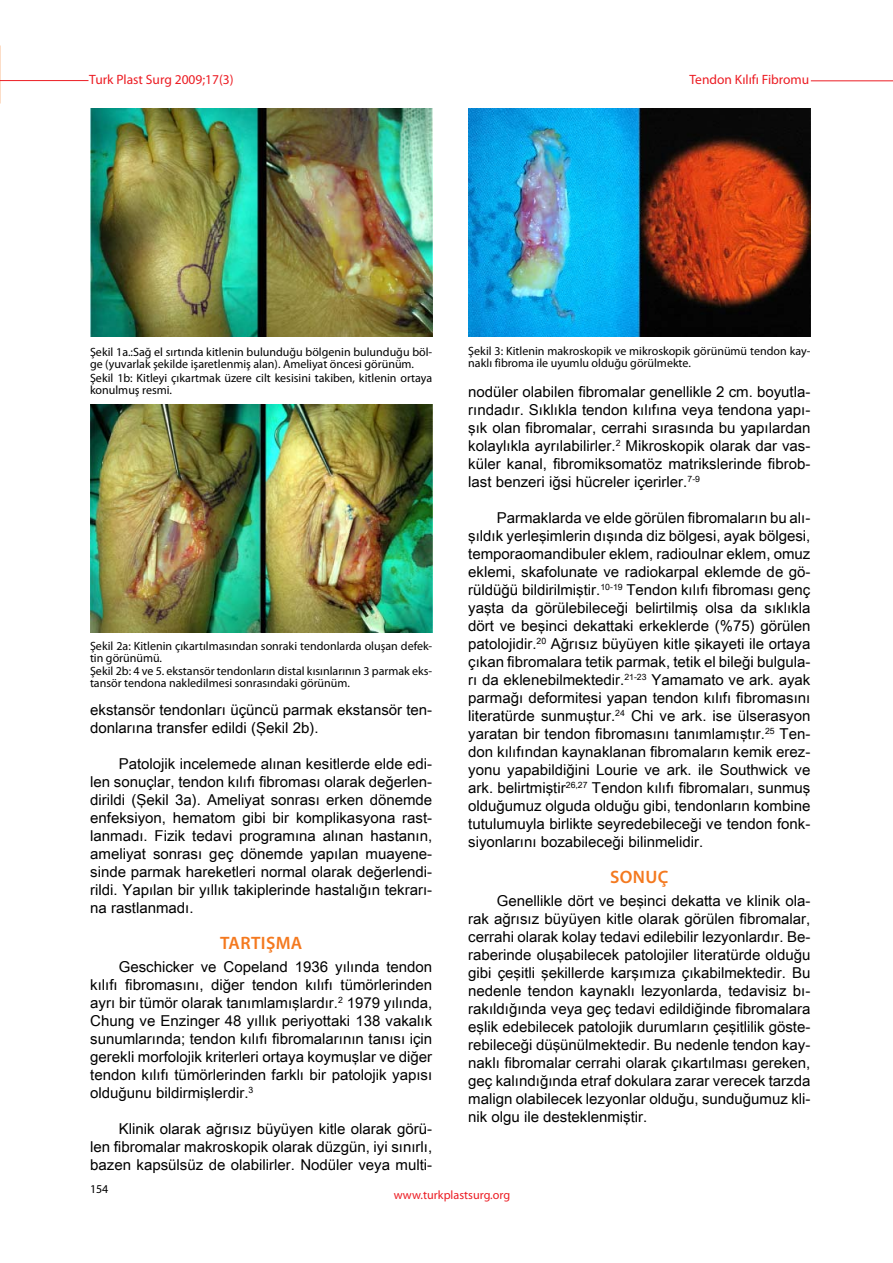
<style>
.page{position:relative;width:893px;height:1263px;background:#fff}
.page>*{position:absolute;margin:0;border:0;box-sizing:border-box;transform-origin:0 0}
.t1{font:600 18px "Myriad Pro";letter-spacing:.02em;color:#f4791f}
.t2{font:15px/18px "Arial Unicode MS";color:#000;text-align:justify}
.t3{font:13.5px "Myriad Pro";color:#ec1c23}
.t4{font:12.15px "Myriad Pro";color:#ec1c23}
.t5{font:12px/12px "Myriad Pro";color:#000}
</style>
<div class="page">
<hr style="left:811px;top:81px;width:82px;height:1px;background:#ec1c23">
<hr style="left:0;top:80px;width:88px;height:1px;background:#ec1c23">
<img style="left:90px;top:108px;width:342px;height:228px">
<img style="left:90px;top:404px;width:342px;height:228px">
<img style="left:468px;top:108px;width:342px;height:228px">
<p class="t3" style="left:89px;top:71px;width:146px">Turk Plast Surg 2009;17(3)</p>
<p class="t3" style="left:689px;top:72px;width:121px">Tendon Kılıfı Fibromu</p>
<p class="t5" style="left:90px;top:346px;width:344px">Şekil 1a.:Sağ el sırtında kitlenin bulunduğu bölgenin bulunduğu böl&shy;ge (yuvarlak şekilde işaretlenmiş alan). Ameliyat öncesi görünüm.</p>
<p class="t5" style="left:90px;top:371px;width:344px">Şekil 1b: Kitleyi çıkartmak üzere cilt kesisini takiben, kitlenin ortaya konulmuş resmi.</p>
<p class="t5" style="left:90px;top:639px;width:344px">Şekil 2a: Kitlenin çıkartılmasından sonraki tendonlarda oluşan defek&shy;tin görünümü.</p>
<p class="t5" style="left:90px;top:665px;width:344px">Şekil 2b: 4 ve 5. ekstansör tendonların distal kısınlarının 3 parmak eks&shy;tansör tendona nakledilmesi sonrasındaki görünüm.</p>
<p class="t2" style="left:90px;top:700px;width:343px">ekstansör tendonları üçüncü parmak ekstansör ten&shy;donlarına transfer edildi (Şekil 2b).</p>
<p class="t2" style="left:90px;top:754px;width:343px;text-indent:28px">Patolojik incelemede alınan kesitlerde elde edi&shy;len sonuçlar, tendon kılıfı fibroması olarak değerlen&shy;dirildi (Şekil 3a). Ameliyat sonrası erken dönemde enfeksiyon, hematom gibi bir komplikasyona rast&shy;lanmadı. Fizik tedavi programına alınan hastanın, ameliyat sonrası geç dönemde yapılan muayene&shy;sinde parmak hareketleri normal olarak değerlendi&shy;rildi. Yapılan bir yıllık takiplerinde hastalığın tekrarı&shy;na rastlanmadı.</p>
<p class="t1" style="left:220px;top:931px;width:84px">TARTIŞMA</p>
<p class="t2" style="left:90px;top:957px;width:344px;text-indent:28px">Geschicker ve Copeland 1936 yılında tendon kılıfı fibromasını, diğer tendon kılıfı tümörlerinden ayrı bir tümör olarak tanımlamışlardır.<sup>2</sup> 1979 yılında, Chung ve Enzinger 48 yıllık periyottaki 138 vakalık sunumlarında; tendon kılıfı fibromalarının tanısı için gerekli morfolojik kriterleri ortaya koymuşlar ve diğer tendon kılıfı tümörlerinden farklı bir patolojik yapısı olduğunu bildirmişlerdir.<sup>3</sup></p>
<p class="t2" style="left:90px;top:1119px;width:344px;text-indent:28px">Klinik olarak ağrısız büyüyen kitle olarak görü&shy;len fibromalar makroskopik olarak düzgün, iyi sınırlı, bazen kapsülsüz de olabilirler. Nodüler veya multi-</p>
<p class="t5" style="left:468px;top:344px;width:344px">Şekil 3: Kitlenin makroskopik ve mikroskopik görünümü tendon kay&shy;naklı fibroma ile uyumlu olduğu görülmekte.</p>
<p class="t2" style="left:468px;top:382px;width:344px">nodüler olabilen fibromalar genellikle 2 cm. boyutla&shy;rındadır. Sıklıkla tendon kılıfına veya tendona yapı&shy;şık olan fibromalar, cerrahi sırasında bu yapılardan kolaylıkla ayrılabilirler.<sup>2</sup> Mikroskopik olarak dar vas&shy;küler kanal, fibromiksomatöz matrikslerinde fibrob&shy;last benzeri iğsi hücreler içerirler.<sup>7-9</sup></p>
<p class="t2" style="left:468px;top:508px;width:344px;text-indent:29px">Parmaklarda ve elde görülen fibromaların bu alı&shy;şıldık yerleşimlerin dışında diz bölgesi, ayak bölgesi, temporaomandibuler eklem, radioulnar eklem, omuz eklemi, skafolunate ve radiokarpal eklemde de gö&shy;rüldüğü bildirilmiştir.<sup>10-19</sup> Tendon kılıfı fibroması genç yaşta da görülebileceği belirtilmiş olsa da sıklıkla dört ve beşinci dekattaki erkeklerde (%75) görülen patolojidir.<sup>20</sup> Ağrısız büyüyen kitle şikayeti ile ortaya çıkan fibromalara tetik parmak, tetik el bileği bulgula&shy;rı da eklenebilmektedir.<sup>21-23</sup> Yamamato ve ark. ayak parmağı deformitesi yapan tendon kılıfı fibromasını literatürde sunmuştur.<sup>24</sup> Chi ve ark. ise ülserasyon yaratan bir tendon fibromasını tanımlamıştır.<sup>25</sup> Ten&shy;don kılıfından kaynaklanan fibromaların kemik erez&shy;yonu yapabildiğini Lourie ve ark. ile Southwick ve ark. belirtmiştir<sup>26,27</sup> Tendon kılıfı fibromaları, sunmuş olduğumuz olguda olduğu gibi, tendonların kombine tutulumuyla birlikte seyredebileceği ve tendon fonk&shy;siyonlarını bozabileceği bilinmelidir.</p>
<p class="t1" style="left:610px;top:865px;width:60px">SONUÇ</p>
<p class="t2" style="left:468px;top:891px;width:344px;text-indent:28px">Genellikle dört ve beşinci dekatta ve klinik ola&shy;rak ağrısız büyüyen kitle olarak görülen fibromalar, cerrahi olarak kolay tedavi edilebilir lezyonlardır. Be&shy;raberinde oluşabilecek patolojiler literatürde olduğu gibi çeşitli şekillerde karşımıza çıkabilmektedir. Bu nedenle tendon kaynaklı lezyonlarda, tedavisiz bı&shy;rakıldığında veya geç tedavi edildiğinde fibromalara eşlik edebilecek patolojik durumların çeşitlilik göste&shy;rebileceği düşünülmektedir. Bu nedenle tendon kay&shy;naklı fibromalar cerrahi olarak çıkartılması gereken, geç kalındığında etraf dokulara zarar verecek tarzda malign olabilecek lezyonlar olduğu, sunduğumuz kli&shy;nik olgu ile desteklenmiştir.</p>
<p class="t5" style="left:90px;top:1182px;width:20px">154</p>
<p class="t4" style="left:394px;top:1188px;width:118px">www.turkplastsurg.org</p>
</div>
